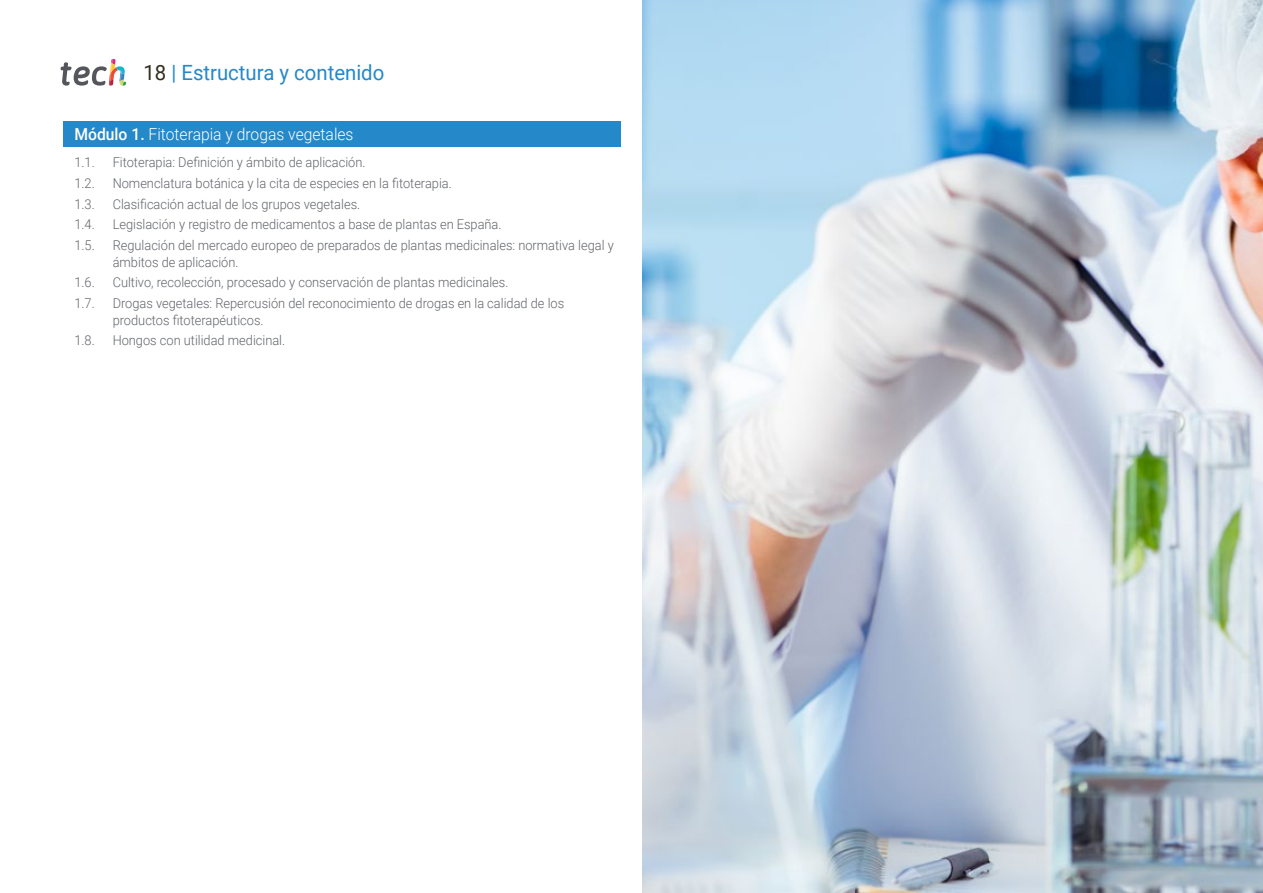
<style>
.page{position:relative;width:1263px;height:893px;background:#fff}
.page>*{position:absolute;margin:0;border:0;box-sizing:border-box;transform-origin:0 0}
.t1{font:21px "Roboto";color:#2488c9}
.t2{font:300 16.5px "Roboto";color:#fff;scale:.95 1}
.t3{font:300 13.5px/16.5px "Roboto";color:#61646a;scale:.95 1}
.s1{color:#312e20}
.s2{font-weight:500}
</style>
<div class="page">
<div style="left:63px;top:121px;width:558px;height:25px;background:#2488c9"></div>
<img style="left:642px;top:0;width:621px;height:893px">
<svg style="left:61px;top:59px;width:65px;height:27px"></svg>
<h1 class="t1" style="left:144px;top:57px;width:242px"><span class="s1">18</span> | Estructura y contenido</h1>
<p class="t2" style="left:74px;top:123px;width:295px"><span class="s2">Módulo 1.</span> Fitoterapia y drogas vegetales</p>
<p class="t3" style="left:74px;top:154px;width:23px">1.1.</p>
<p class="t3" style="left:113px;top:154px;width:268px">Fitoterapia: Definición y ámbito de aplicación.</p>
<p class="t3" style="left:74px;top:174px;width:23px">1.2.</p>
<p class="t3" style="left:113px;top:174px;width:358px">Nomenclatura botánica y la cita de especies en la fitoterapia.</p>
<p class="t3" style="left:74px;top:195px;width:23px">1.3.</p>
<p class="t3" style="left:113px;top:195px;width:262px">Clasificación actual de los grupos vegetales.</p>
<p class="t3" style="left:74px;top:216px;width:23px">1.4.</p>
<p class="t3" style="left:113px;top:216px;width:411px">Legislación y registro de medicamentos a base de plantas en España.</p>
<p class="t3" style="left:74px;top:237px;width:23px">1.5.</p>
<p class="t3" style="left:113px;top:237px;width:529px">Regulación del mercado europeo de preparados de plantas medicinales: normativa legal y ámbitos de aplicación.</p>
<p class="t3" style="left:74px;top:274px;width:23px">1.6.</p>
<p class="t3" style="left:113px;top:274px;width:418px">Cultivo, recolección, procesado y conservación de plantas medicinales.</p>
<p class="t3" style="left:74px;top:295px;width:23px">1.7.</p>
<p class="t3" style="left:113px;top:295px;width:477px">Drogas vegetales: Repercusión del reconocimiento de drogas en la calidad de los productos fitoterapéuticos.</p>
<p class="t3" style="left:74px;top:332px;width:23px">1.8.</p>
<p class="t3" style="left:113px;top:332px;width:183px">Hongos con utilidad medicinal.</p>
</div>
